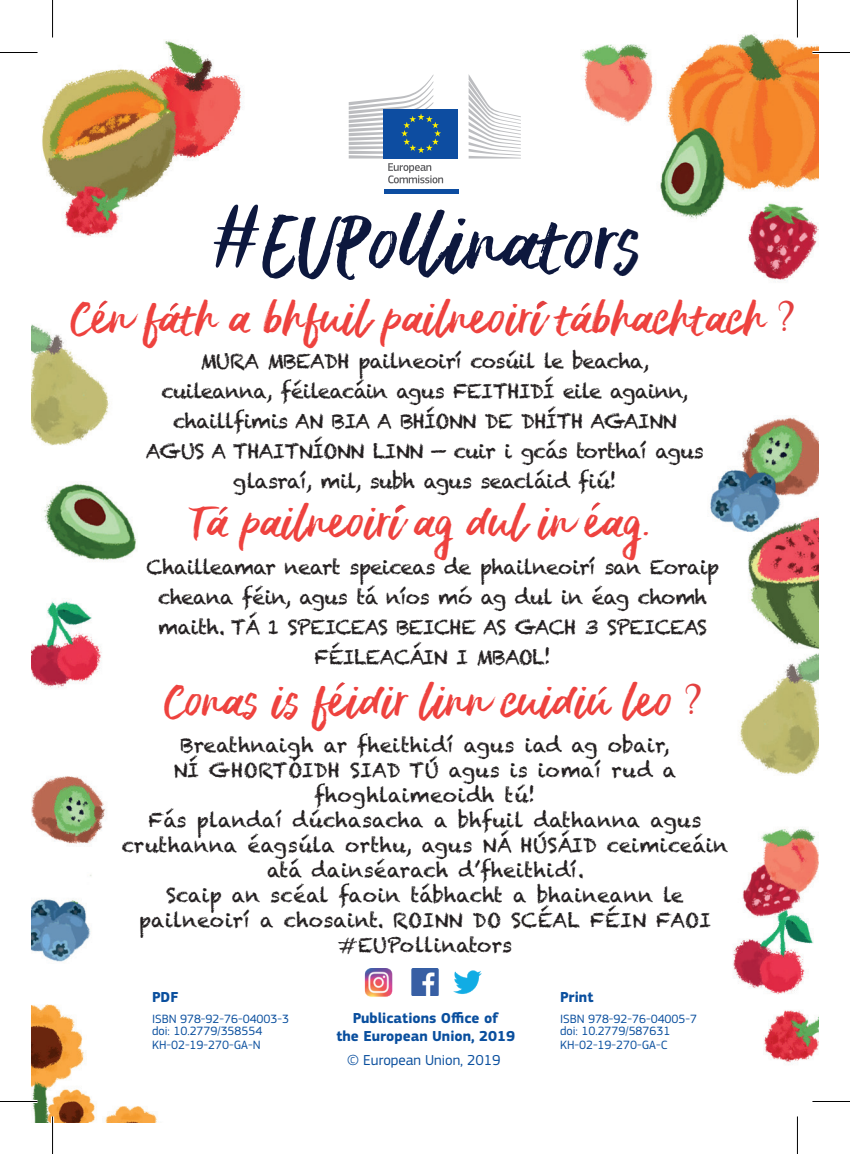
<style>
.page{position:relative;width:850px;height:1154px;background:#fff}
.page>*{position:absolute;margin:0;border:0;box-sizing:border-box;transform-origin:0 0}
.t1{font:65px "Delirium Sample";color:#0d183e}
.t2{font:37.5px "Delirium Sample";color:#ee423e}
.t3{font:20px/30px "Chalkduster";letter-spacing:-.03em;color:#231f20;text-align:center}
.t4{font:20px/25px "Chalkduster";color:#231f20;text-align:center}
.t5{font:700 15px/18px "EC Square Sans Pro";color:#0a4f9e;text-align:center}
.t6{font:15px "EC Square Sans Pro";color:#0a4f9e}
.t7{font:12.5px "EC Square Sans Pro";color:#0a4f9e}
.s1{font-family:"Adreena Script Demo"}
.s2{font-size:47.5px}
.s3{font-family:"Adreena Script Demo";font-size:32.5px;color:#e34040}
.s4{font-size:27.5px}
</style>
<div class="page">
<img style="left:31px;top:33px;width:787px;height:1090px">
<img style="left:356px;top:968px;width:43px;height:30px">
<img style="left:408px;top:968px;width:33px;height:27px">
<img style="left:450px;top:967px;width:34px;height:29px">
<div style="left:383px;top:157px;width:75px;height:33px;background:#fff"></div>
<div style="left:383px;top:109px;width:75px;height:49px;background:#0d4da1"></div>
<hr style="left:383px;top:189px;width:75px;height:4px;background:#0d4da1">
<svg style="left:468px;top:74px;width:52px;height:85px"></svg>
<svg style="left:348px;top:74px;width:95px;height:109px"></svg>
<svg style="left:620px;top:260px;width:8px;height:7px"></svg>
<svg style="left:99px;top:300px;width:9px;height:9px"></svg>
<svg style="left:170px;top:302px;width:9px;height:10px"></svg>
<svg style="left:536px;top:300px;width:11px;height:10px"></svg>
<svg style="left:581px;top:302px;width:9px;height:9px"></svg>
<svg style="left:219px;top:506px;width:9px;height:9px"></svg>
<svg style="left:591px;top:502px;width:9px;height:9px"></svg>
<svg style="left:394px;top:504px;width:12px;height:9px"></svg>
<svg style="left:336px;top:682px;width:9px;height:9px"></svg>
<svg style="left:598px;top:686px;width:9px;height:9px"></svg>
<hr style="left:0;top:51px;width:38px;height:3px;background:#fff">
<hr style="left:812px;top:51px;width:37px;height:3px;background:#fff">
<hr style="left:0;top:1100px;width:38px;height:3px;background:#fff">
<hr style="left:812px;top:1100px;width:37px;height:3px;background:#fff">
<hr style="left:51px;top:0;width:3px;height:38px;background:#fff">
<hr style="left:51px;top:1116px;width:3px;height:38px;background:#fff">
<hr style="left:795px;top:0;width:3px;height:38px;background:#fff">
<hr style="left:795px;top:1116px;width:3px;height:38px;background:#fff">
<hr style="left:0;top:52px;width:38px;height:1px;background:#000">
<hr style="left:812px;top:52px;width:37px;height:1px;background:#000">
<hr style="left:0;top:1101px;width:38px;height:1px;background:#000">
<hr style="left:812px;top:1101px;width:37px;height:1px;background:#000">
<hr style="left:52px;top:0;width:1px;height:38px;background:#000">
<hr style="left:52px;top:1116px;width:1px;height:38px;background:#000">
<hr style="left:796px;top:0;width:1px;height:38px;background:#000">
<hr style="left:796px;top:1116px;width:1px;height:38px;background:#000">
<h1 class="t1" style="left:210px;top:205px;width:430px"><span class="s1">#</span>EUPollinator<span class="s2">S</span></h1>
<h2 class="t2" style="left:70px;top:296px;width:725px">Cen fath a bhfuil pailneoiri tabhachtach <span class="s3">?</span></h2>
<p class="t3" style="left:146px;top:346px;width:559px">MURA MBEADH pailneoirí cosúil le beacha, cuileanna, féileacáin agus FEITHIDÍ eile againn, chaillfimis AN BIA A BHÍONN DE DHÍTH AGAINN AGUS A THAITNÍONN LINN — cuir i gcás torthaí agus glasraí, mil, subh agus seacláid fiú!</p>
<h2 class="t2" style="left:190px;top:500px;width:461px">Ta pailneoiri ag dul in eag.</h2>
<p class="t3" style="left:146px;top:552px;width:574px">Chailleamar neart speiceas de phailneoirí san Eoraip cheana féin, agus tá níos mó ag dul in éag chomh maith. TÁ 1 SPEICEAS BEICHE AS GACH 3 SPEICEAS FÉILEACÁIN I MBAOL!</p>
<h2 class="t2" style="left:164px;top:679px;width:539px">Cona<span class="s4">S</span> i<span class="s4">S</span> feidir linn cuidiu leo <span class="s3">?</span></h2>
<p class="t4" style="left:122px;top:732px;width:607px">Breathnaigh ar fheithidí agus iad ag obair,<br>NÍ GHORTÓIDH SIAD TÚ agus is iomaí rud a fhoghlaimeoidh tú!<br>Fás plandaí dúchasacha a bhfuil dathanna agus cruthanna éagsúla orthu, agus NÁ HÚSÁID ceimiceáin atá dainséarach d’fheithidí.<br>Scaip an scéal faoin tábhacht a bhaineann le pailneoirí a chosaint. ROINN DO SCÉAL FÉIN FAOI #EUPollinators</p>
<p class="t5" style="left:152px;top:988px;width:28px">PDF</p>
<p class="t5" style="left:560px;top:988px;width:35px">Print</p>
<p class="t5" style="left:336px;top:1009px;width:180px">Publications Office of<br>the European Union, 2019</p>
<p class="t6" style="left:347px;top:1051px;width:155px">© European Union, 2019</p>
<p class="t7" style="left:152px;top:1011px;width:138px">ISBN 978-92-76-04003-3</p>
<p class="t7" style="left:560px;top:1011px;width:138px">ISBN 978-92-76-04005-7</p>
<p class="t7" style="left:152px;top:1023px;width:112px">doi: 10.2779/358554</p>
<p class="t7" style="left:560px;top:1023px;width:112px">doi: 10.2779/587631</p>
<p class="t7" style="left:152px;top:1038px;width:110px">KH-02-19-270-GA-N</p>
<p class="t7" style="left:560px;top:1038px;width:109px">KH-02-19-270-GA-C</p>
</div>
